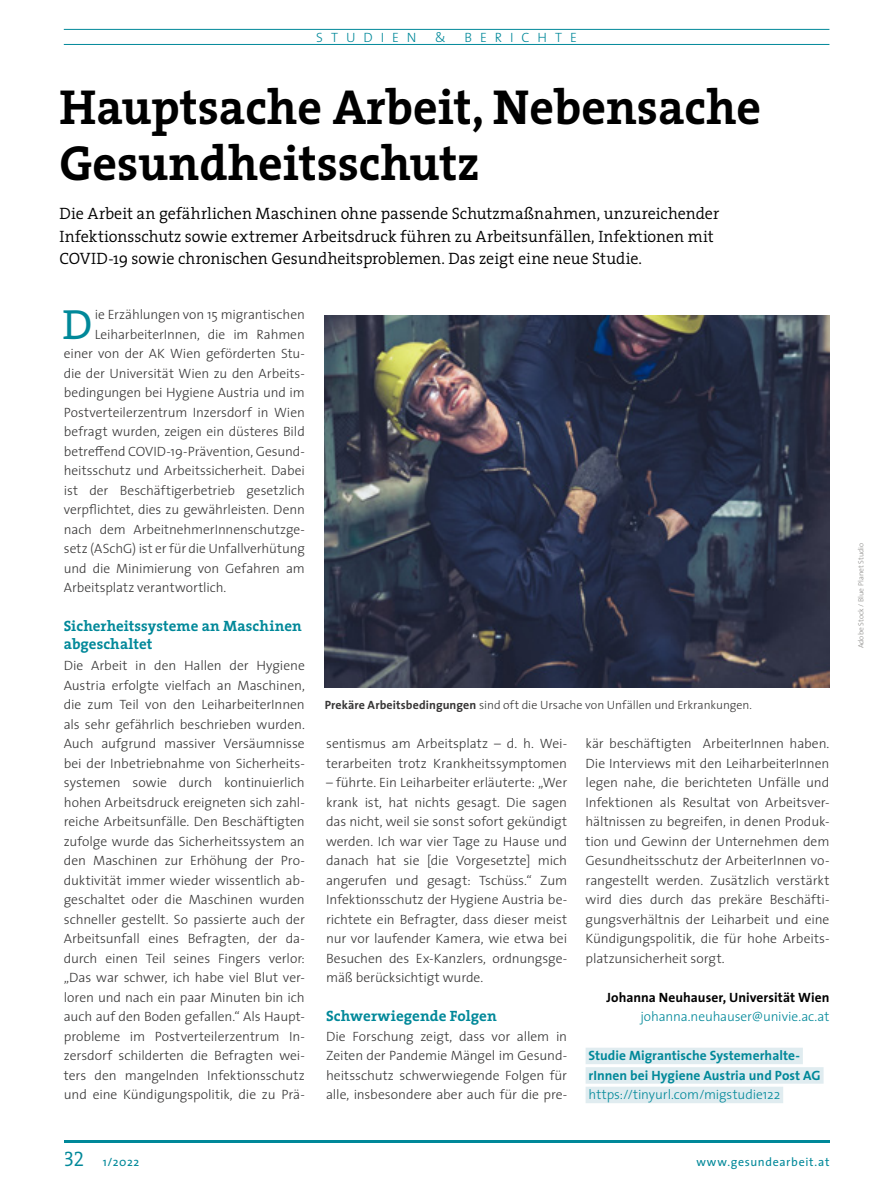
<style>
.page{position:relative;width:872px;height:1191px;background:#fff}
.page>*{position:absolute;margin:0;border:0;box-sizing:border-box;transform-origin:0 0}
.t1{font:700 49.5px/55.5px "The Serif";color:#000}
.t2{font:42.45px "The Serif";color:#089}
.t3{font:300 16.5px/22.5px "The Serif";color:#000}
.t4{font:700 15px/18px "The Serif";color:#089}
.t5{font:300 13.5px/19.5px "The Sans";letter-spacing:-.005em;color:#373636;text-align:justify}
.t6{font:700 13.5px/19.5px "The Sans";letter-spacing:.005em;color:#089}
.t7{font:300 13.5px "The Sans";color:#089}
.t8{font:700 13.5px "The Sans";letter-spacing:.005em;color:#000}
.t9{font:300 13.5px "The Sans";letter-spacing:.595em;color:#089}
.t10{font:300 12px "The Sans";color:#373636}
.t11{font:12px "The Sans";letter-spacing:.055em;color:#089}
.t12{font:300 7.5px "The Sans";color:#898886}
.s1{font-weight:700}
.s2{font-family:"The Serif Semi Light Caps";font-size:21px}
</style>
<div class="page">
<hr style="left:64px;top:1140px;width:765px;height:2px;background:#089">
<hr style="left:64px;top:29px;width:765px;height:1px;background:#089">
<hr style="left:64px;top:44px;width:765px;height:1px;background:#089">
<div style="left:585px;top:1047px;width:218px;height:17px;background:#e0ecf0"></div>
<div style="left:585px;top:1067px;width:238px;height:16px;background:#e0ecf0"></div>
<div style="left:585px;top:1086px;width:198px;height:17px;background:#e0ecf0"></div>
<img style="left:325px;top:315px;width:504px;height:372px">
<p class="t9" style="left:316px;top:26px;width:102px">STUDIEN</p>
<p class="t7" style="left:435px;top:26px;width:12px">&amp;</p>
<p class="t9" style="left:464px;top:26px;width:114px">BERICHTE</p>
<h1 class="t1" style="left:60px;top:78px;width:703px">Hauptsache Arbeit, Nebensache<br>Gesundheitsschutz</h1>
<p class="t3" style="left:60px;top:202px;width:661px">Die Arbeit an gefährlichen Maschinen ohne passende Schutzmaßnahmen, unzureichender<br>Infektionsschutz sowie extremer Arbeitsdruck führen zu Arbeitsunfällen, Infektionen mit<br>COVID-19 sowie chronischen Gesundheitsproblemen. Das zeigt eine neue Studie.</p>
<h2 class="t2" style="left:63px;top:289px;width:32px">D</h2>
<p class="t5" style="left:95px;top:304px;width:212px">ie Erzählungen von 15 migrantischen</p>
<p class="t5" style="left:95px;top:324px;width:211px">LeiharbeiterInnen, die im Rahmen</p>
<p class="t5" style="left:64px;top:343px;width:242px">einer von der AK Wien geförderten Stu-</p>
<p class="t5" style="left:64px;top:363px;width:242px">die der Universität Wien zu den Arbeits-</p>
<p class="t5" style="left:64px;top:382px;width:242px">bedingungen bei Hygiene Austria und im</p>
<p class="t5" style="left:64px;top:402px;width:242px">Postverteilerzentrum Inzersdorf in Wien</p>
<p class="t5" style="left:64px;top:421px;width:242px">befragt wurden, zeigen ein düsteres Bild</p>
<p class="t5" style="left:64px;top:441px;width:242px">betreffend COVID-19-Prävention, Gesund-</p>
<p class="t5" style="left:64px;top:460px;width:242px">heitsschutz und Arbeitssicherheit. Dabei</p>
<p class="t5" style="left:64px;top:480px;width:242px">ist der Beschäftigerbetrieb gesetzlich</p>
<p class="t5" style="left:64px;top:499px;width:242px">verpflichtet, dies zu gewährleisten. Denn</p>
<p class="t5" style="left:64px;top:519px;width:242px">nach dem ArbeitnehmerInnenschutzge-</p>
<p class="t5" style="left:64px;top:538px;width:242px">setz (ASchG) ist er für die Unfallverhütung</p>
<p class="t5" style="left:64px;top:558px;width:242px">und die Minimierung von Gefahren am</p>
<p class="t5" style="left:64px;top:577px;width:164px">Arbeitsplatz verantwortlich.</p>
<p class="t4" style="left:64px;top:617px;width:239px">Sicherheitssysteme an Maschinen abgeschaltet</p>
<p class="t5" style="left:64px;top:655px;width:242px">Die Arbeit in den Hallen der Hygiene Austria erfolgte vielfach an Maschinen, die zum Teil von den LeiharbeiterInnen als sehr gefährlich beschrieben wurden.<br>Auch aufgrund massiver Versäumnisse bei der Inbetriebnahme von Sicherheits&shy;systemen sowie durch kontinuierlich hohen Arbeitsdruck ereigneten sich zahl&shy;reiche Arbeitsunfälle. Den Beschäftigten zufolge wurde das Sicherheitssystem an den Maschinen zur Erhöhung der Pro&shy;duktivität immer wieder wissentlich ab&shy;geschaltet oder die Maschinen wurden schneller gestellt. So passierte auch der Arbeitsunfall eines Befragten, der da&shy;durch einen Teil seines Fingers verlor: „Das war schwer, ich habe viel Blut ver&shy;loren und nach ein paar Minuten bin ich auch auf den Boden gefallen.“ Als Haupt&shy;probleme im Postverteilerzentrum In&shy;zersdorf schilderten die Befragten wei&shy;ters den mangelnden Infektionsschutz und eine Kündigungspolitik, die zu Prä-</p>
<p class="t10" style="left:325px;top:695px;width:429px"><span class="s1">Prekäre Arbeitsbedingungen</span> sind oft die Ursache von Unfällen und Erkrankungen.</p>
<p class="t5" style="left:326px;top:733px;width:242px">sentismus am Arbeitsplatz – d. h. Wei&shy;terarbeiten trotz Krankheitssymptomen</p>
<p class="t5" style="left:326px;top:772px;width:242px">– führte. Ein Leiharbeiter erläuterte: „Wer krank ist, hat nichts gesagt. Die sagen das nicht, weil sie sonst sofort gekündigt werden. Ich war vier Tage zu Hause und danach hat sie [die Vorgesetzte] mich angerufen und gesagt: Tschüss.“ Zum Infektionsschutz der Hygiene Austria be&shy;richtete ein Befragter, dass dieser meist nur vor laufender Kamera, wie etwa bei Besuchen des Ex-Kanzlers, ordnungsge&shy;mäß berücksichtigt wurde.</p>
<p class="t4" style="left:326px;top:1007px;width:172px">Schwerwiegende Folgen</p>
<p class="t5" style="left:326px;top:1026px;width:242px">Die Forschung zeigt, dass vor allem in Zeiten der Pandemie Mängel im Gesund&shy;heitsschutz schwerwiegende Folgen für alle, insbesondere aber auch für die pre-</p>
<p class="t5" style="left:585px;top:733px;width:245px">kär beschäftigten ArbeiterInnen haben.<br>Die Interviews mit den LeiharbeiterInnen legen nahe, die berichteten Unfälle und Infektionen als Resultat von Arbeitsver&shy;hältnissen zu begreifen, in denen Produk&shy;tion und Gewinn der Unternehmen dem Gesundheitsschutz der ArbeiterInnen vo&shy;rangestellt werden. Zusätzlich verstärkt wird dies durch das prekäre Beschäfti&shy;gungsverhältnis der Leiharbeit und eine Kündigungspolitik, die für hohe Arbeits&shy;platzunsicherheit sorgt.</p>
<p class="t8" style="left:606px;top:986px;width:224px">Johanna Neuhauser, Universität Wien</p>
<p class="t7" style="left:640px;top:1005px;width:190px">johanna.neuhauser@univie.ac.at</p>
<p class="t6" style="left:588px;top:1045px;width:234px">Studie Migrantische Systemerhalte&shy;rInnen bei Hygiene Austria und Post AG</p>
<p class="t7" style="left:588px;top:1083px;width:193px">https://tinyurl.com/migstudie122</p>
<p class="t11" style="left:64px;top:1151px;width:77px"><span class="s2">32</span> 1/2022</p>
<p class="t11" style="left:696px;top:1151px;width:135px">www.gesundearbeit.at</p>
<p class="t12" style="left:854px;top:648px;width:107px;rotate:-90deg">Adobe Stock / Blue Planet Studio</p>
</div>
